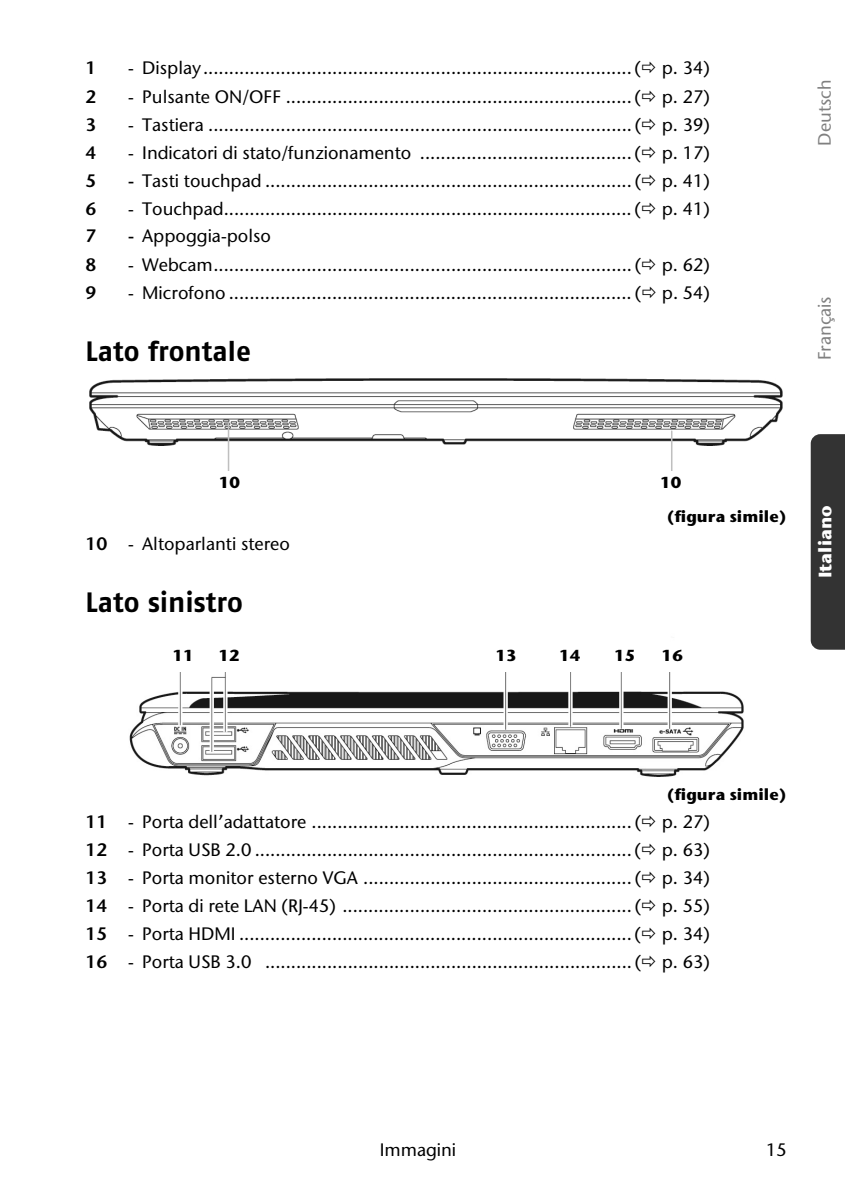
<style>
.page{position:relative;width:845px;height:1192px;background:#fff}
.page>*{position:absolute;margin:0;border:0;box-sizing:border-box;transform-origin:0 0}
.t1{font:700 28px "Medion MD";color:#000}
.t2{font:18px/28px "ITC Stone Sans";color:#000;text-align:justify}
.t3{font:18px "ITC Stone Sans";color:#808080}
.t4{font:600 18px "ITC Stone Sans";color:#000}
.t5{font:700 18px "ITC Stone Sans";color:#fff}
.t6{font:700 16px "ITC Stone Sans";color:#000}
.s1{font-weight:600}
</style>
<div class="page">
<div style="left:810px;top:434px;width:34px;height:215px;background:#333"></div>
<img style="left:89px;top:378px;width:693px;height:67px">
<img style="left:129px;top:672px;width:614px;height:105px">
<hr style="left:670px;top:431px;width:2px;height:49px;background:#bfbfbf">
<hr style="left:228px;top:423px;width:1px;height:50px;background:#bfbfbf">
<div style="left:217px;top:471px;width:25px;height:27px;background:#fff"></div>
<div style="left:658px;top:471px;width:25px;height:27px;background:#fff"></div>
<p class="t4" style="left:85px;top:61px;width:12px">1</p>
<p class="t2" style="left:128px;top:56px;width:583px">- Display ................................................................................... ( p. 34)</p>
<p class="t4" style="left:85px;top:89px;width:12px">2</p>
<p class="t2" style="left:128px;top:84px;width:583px">- Pulsante ON/OFF ................................................................... ( p. 27)</p>
<p class="t4" style="left:85px;top:117px;width:12px">3</p>
<p class="t2" style="left:128px;top:112px;width:583px">- Tastiera .................................................................................. ( p. 39)</p>
<p class="t4" style="left:85px;top:145px;width:12px">4</p>
<p class="t2" style="left:128px;top:140px;width:583px">- Indicatori di stato/funzionamento ......................................... ( p. 17)</p>
<p class="t4" style="left:85px;top:173px;width:12px">5</p>
<p class="t2" style="left:128px;top:168px;width:583px"><span class="s1">-</span> Tasti touchpad ....................................................................... ( p. 41)</p>
<p class="t4" style="left:85px;top:201px;width:12px">6</p>
<p class="t2" style="left:128px;top:196px;width:583px">- Touchpad............................................................................... ( p. 41)</p>
<p class="t4" style="left:85px;top:229px;width:12px">7</p>
<p class="t2" style="left:128px;top:224px;width:144px"><span class="s1">-</span> Appoggia-polso</p>
<p class="t4" style="left:85px;top:257px;width:12px">8</p>
<p class="t2" style="left:128px;top:252px;width:583px">- Webcam ................................................................................. ( p. 62)</p>
<p class="t4" style="left:85px;top:285px;width:12px">9</p>
<p class="t2" style="left:128px;top:280px;width:583px">- Microfono .............................................................................. ( p. 54)</p>
<h1 class="t1" style="left:85px;top:340px;width:167px">Lato frontale</h1>
<p class="t3" style="left:817px;top:146px;width:67px;rotate:-90deg">Deutsch</p>
<p class="t3" style="left:817px;top:360px;width:66px;rotate:-90deg">Français</p>
<p class="t6" style="left:219px;top:475px;width:23px">10</p>
<p class="t6" style="left:659px;top:475px;width:23px">10</p>
<p class="t2" style="left:85px;top:531px;width:206px"><span class="s1">10</span> - Altoparlanti stereo</p>
<h1 class="t1" style="left:85px;top:591px;width:159px">Lato sinistro</h1>
<p class="t6" style="left:666px;top:510px;width:121px">(figura simile)</p>
<p class="t6" style="left:172px;top:649px;width:23px">11</p>
<p class="t6" style="left:218px;top:649px;width:23px">12</p>
<p class="t6" style="left:495px;top:649px;width:23px">13</p>
<p class="t6" style="left:558px;top:649px;width:23px">14</p>
<p class="t6" style="left:613px;top:649px;width:23px">15</p>
<p class="t6" style="left:661px;top:649px;width:23px">16</p>
<p class="t5" style="left:817px;top:578px;width:74px;rotate:-90deg">Italiano</p>
<p class="t6" style="left:666px;top:788px;width:121px">(figura simile)</p>
<p class="t2" style="left:85px;top:809px;width:625px"><span class="s1">11</span> - Porta dell’adattatore .............................................................. ( p. 27)<br><span class="s1">12</span> - Porta USB 2.0 ......................................................................... ( p. 63)<br><span class="s1">13</span> - Porta monitor esterno VGA .................................................... ( p. 34)<br><span class="s1">14</span> - Porta di rete LAN (RJ-45) ........................................................ ( p. 55)<br><span class="s1">15</span> - Porta HDMI ............................................................................ ( p. 34)<br><span class="s1">16</span> - Porta USB 3.0 ....................................................................... ( p. 63)</p>
<p class="t2" style="left:379px;top:1137px;width:78px">Immagini</p>
<p class="t2" style="left:765px;top:1137px;width:22px">15</p>
</div>
